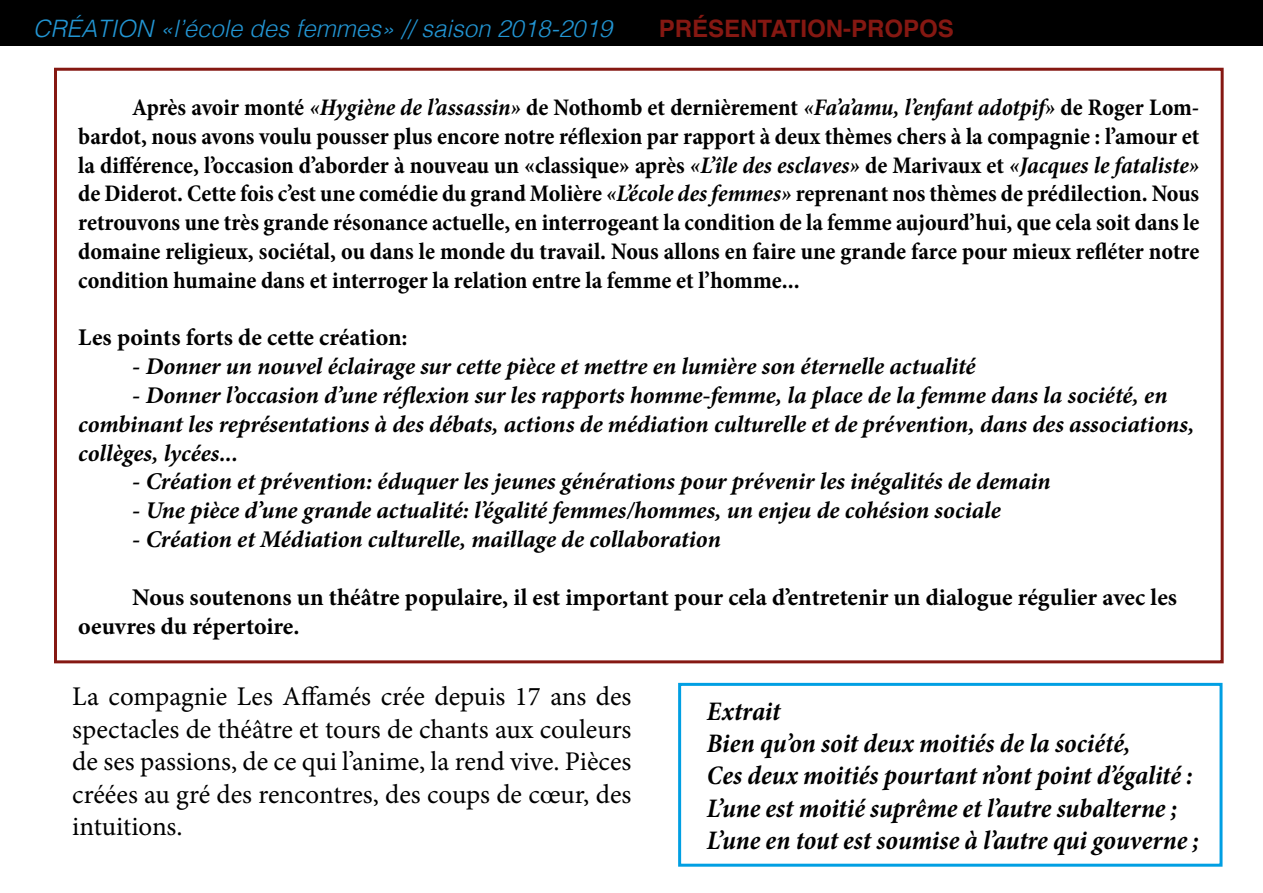
<style>
.page{position:relative;width:1263px;height:893px;background:#fff}
.page>*{position:absolute;margin:0;border:0;box-sizing:border-box;transform-origin:0 0}
.t1{font:27px/32.4px "Minion Pro";color:#000;text-align:justify}
.t2{font:italic 700 condensed 27px/32.4px "Minion Pro";letter-spacing:-.005em;color:#000}
.t3{font:700 condensed 24px/28.8px "Minion Pro";color:#000;text-align:justify}
.t4{font:italic 700 24px/28.8px "Minion Pro";letter-spacing:-.005em;color:#000}
.t5{font:700 24px/28.8px "Minion Pro";color:#000}
.t6{font:italic 300 24px "Helvetica";color:#2295d3}
.t7{font:700 24px "Helvetica";color:#851812}
.s1{font-style:italic}
</style>
<div class="page">
<div style="left:54px;top:68px;width:1170px;height:595px;border:3px solid #851812"></div>
<div style="left:0;top:0;width:1263px;height:45px;background:#000"></div>
<div style="left:678px;top:683px;width:544px;height:184px;border:3px solid #009fe3"></div>
<p class="t6" style="left:33px;top:8px;width:580px">CRÉATION «l’école des femmes» // saison 2018-2019</p>
<p class="t7" style="left:659px;top:9px;width:297px">PRÉSENTATION-PROPOS</p>
<p class="t3" style="left:78px;top:93px;width:1123px;text-indent:54px">Après avoir monté <span class="s1">«Hygiène de l’assassin»</span> de Nothomb et dernièrement <span class="s1">«Fa’a’amu, l’enfant adotpif»</span> de Roger Lom&shy;bardot, nous avons voulu pousser plus encore notre réflexion par rapport à deux thèmes chers à la compagnie : l’amour et la différence, l’occasion d’aborder à nouveau un «classique» après <span class="s1">«L’île des esclaves»</span> de Marivaux et <span class="s1">«Jacques le fataliste» </span>de Diderot. Cette fois c’est une comédie du grand Molière <span class="s1">«L’école des femmes»</span> reprenant nos thèmes de prédilection. Nous retrouvons une très grande résonance actuelle, en interrogeant la condition de la femme aujourd’hui, que cela soit dans le domaine religieux, sociétal, ou dans le monde du travail. Nous allons en faire une grande farce pour mieux refléter notre condition humaine dans et interroger la relation entre la femme et l’homme...</p>
<p class="t5" style="left:78px;top:323px;width:331px">Les points forts de cette création:</p>
<p class="t4" style="left:132px;top:352px;width:845px">- Donner un nouvel éclairage sur cette pièce et mettre en lumière son éternelle actualité</p>
<p class="t4" style="left:78px;top:381px;width:1117px;text-indent:54px">- Donner l’occasion d’une réflexion sur les rapports homme-femme, la place de la femme dans la société, en combinant les représentations à des débats, actions de médiation culturelle et de prévention, dans des associations, collèges, lycées...</p>
<p class="t4" style="left:132px;top:467px;width:920px">- Création et prévention: éduquer les jeunes générations pour prévenir les inégalités de demain</p>
<p class="t4" style="left:132px;top:496px;width:870px">- Une pièce d’une grande actualité: l’égalité femmes/hommes, un enjeu de cohésion sociale</p>
<p class="t4" style="left:132px;top:525px;width:590px">- Création et Médiation culturelle, maillage de collaboration</p>
<p class="t5" style="left:78px;top:582px;width:1100px;text-indent:54px">Nous soutenons un théâtre populaire, il est important pour cela d’entretenir un dialogue régulier avec les oeuvres du répertoire.</p>
<p class="t1" style="left:72px;top:681px;width:561px">La compagnie Les Affamés crée depuis 17 ans des spectacles de théâtre et tours de chants aux couleurs de ses passions, de ce qui l’anime, la rend vive. Pièces créées au gré des rencontres, des coups de cœur, des intuitions.</p>
<p class="t2" style="left:707px;top:695px;width:494px">Extrait<br>Bien qu’on soit deux moitiés de la société,<br>Ces deux moitiés pourtant n’ont point d’égalité :<br>L’une est moitié suprême et l’autre subalterne ; L’une en tout est soumise à l’autre qui gouverne ;</p>
</div>
